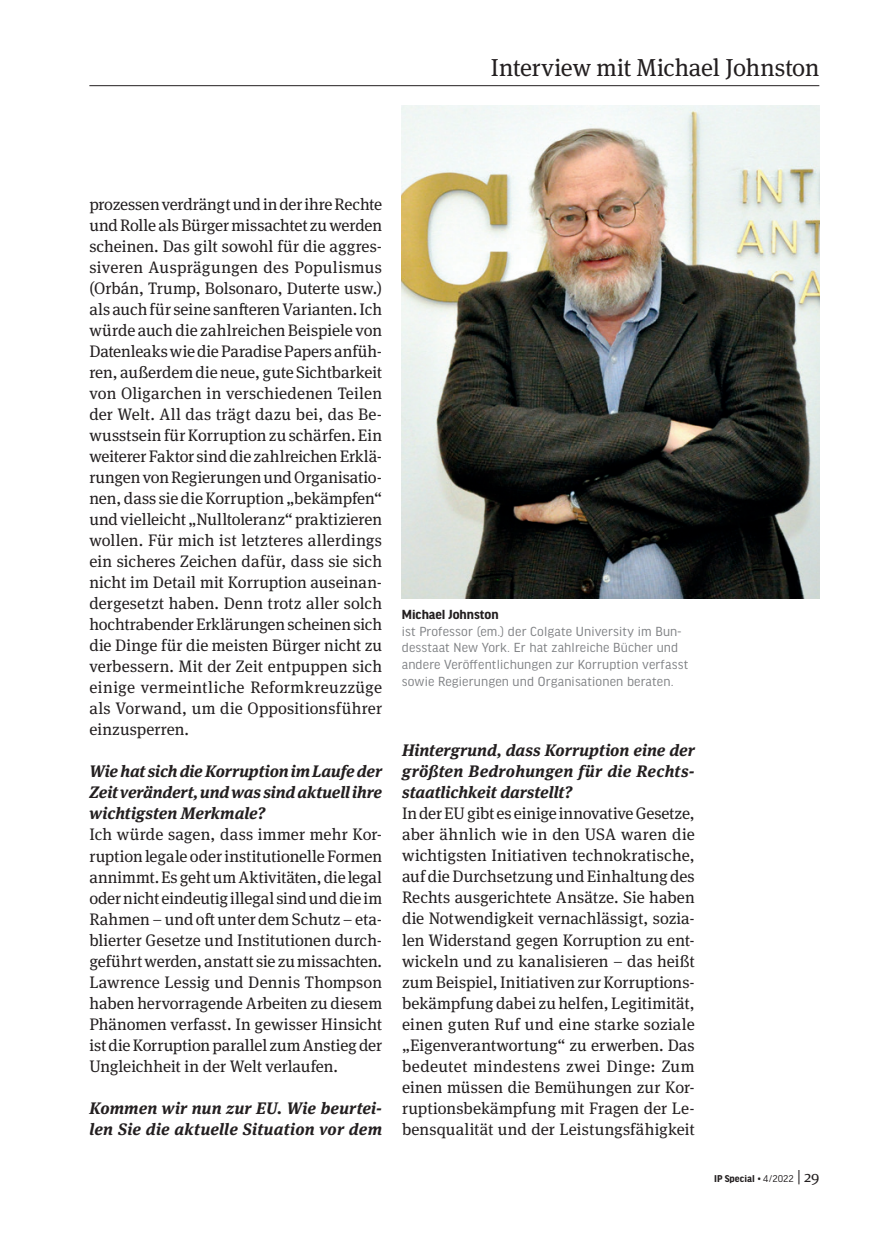
<style>
.page{position:relative;width:869px;height:1241px;background:#fff}
.page>*{position:absolute;margin:0;border:0;box-sizing:border-box;transform-origin:0 0}
.t1{font:24.5px "Meta Serif Pro";letter-spacing:-.005em;color:#231f20}
.t2{font:16.62px/21px "Meta Serif Pro";color:#231f20;text-align:justify}
.t3{font:italic 700 16.62px/21px "Meta Serif Pro";letter-spacing:.01em;color:#231f20;text-align:justify}
.t4{font:14px/16.6px "Good Headline Pro";letter-spacing:.01em;color:#808285}
.t5{font:700 14px "Good Headline Pro";color:#231f20}
.t6{font:700 10.5px "Good Headline Pro";color:#231f20}
.s1{font-weight:400}
.s2{font-family:"Meta Serif Pro";font-weight:400;font-size:15.75px}
</style>
<div class="page">
<img style="left:401px;top:105px;width:418px;height:493px">
<hr style="left:89px;top:85px;width:730px;height:1px;background:#231f20">
<h1 class="t1" style="left:490px;top:49px;width:330px">Interview mit Michael Johnston</h1>
<p class="t2" style="left:89px;top:193px;width:294px">prozessen verdrängt und in der ihre Rechte und Rolle als Bürger missachtet zu werden scheinen. Das gilt sowohl für die aggres&shy;siveren Ausprägungen des Populismus (Orbán, Trump, Bolsonaro, Duterte usw.) als auch für seine sanfteren Varianten. Ich würde auch die zahlreichen Beispiele von Datenleaks wie die Paradise Papers anfüh&shy;ren, außerdem die neue, gute Sichtbarkeit von Oligarchen in verschiedenen Teilen der Welt. All das trägt dazu bei, das Be&shy;wusstsein für Korruption zu schärfen. Ein weiterer Faktor sind die zahlreichen Erklä&shy;rungen von Regierungen und Organisatio&shy;nen, dass sie die Korruption „bekämpfen“ und vielleicht „Nulltoleranz“ praktizieren wollen. Für mich ist letzteres allerdings ein sicheres Zeichen dafür, dass sie sich nicht im Detail mit Korruption auseinan&shy;dergesetzt haben. Denn trotz aller solch hochtrabender Erklärungen scheinen sich die Dinge für die meisten Bürger nicht zu verbessern. Mit der Zeit entpuppen sich einige vermeintliche Reformkreuzzüge als Vorwand, um die Oppositionsführer einzusperren.</p>
<p class="t3" style="left:89px;top:759px;width:294px">Wie hat sich die Korruption im Laufe der Zeit verändert, und was sind aktuell ihre wichtigsten Merkmale?</p>
<p class="t2" style="left:89px;top:823px;width:294px">Ich würde sagen, dass immer mehr Kor&shy;ruption legale oder institutionelle Formen annimmt. Es geht um Aktivitäten, die legal oder nicht eindeutig illegal sind und die im Rahmen – und oft unter dem Schutz – eta&shy;blierter Gesetze und Institutionen durch&shy;geführt werden, anstatt sie zu missachten.<br>Lawrence Lessig und Dennis Thompson haben hervorragende Arbeiten zu diesem Phänomen verfasst. In gewisser Hinsicht ist die Korruption parallel zum Anstieg der Ungleichheit in der Welt verlaufen.</p>
<p class="t3" style="left:89px;top:1095px;width:294px">Kommen wir nun zur EU. Wie beurtei&shy;len Sie die aktuelle Situation vor dem</p>
<p class="t5" style="left:401px;top:608px;width:98px">Michael Johnston</p>
<p class="t4" style="left:401px;top:623px;width:288px">ist Professor (em.) der Colgate University im Bun&shy;desstaat New York. Er hat zahlreiche Bücher und andere Veröffentlichungen zur Korruption verfasst sowie Regierungen und Organisationen beraten.</p>
<p class="t3" style="left:402px;top:738px;width:294px">Hintergrund, dass Korruption eine der größten Bedrohungen für die Rechts&shy;staatlichkeit darstellt?</p>
<p class="t2" style="left:402px;top:802px;width:294px">In der EU gibt es einige innovative Gesetze, aber ähnlich wie in den USA waren die wichtigsten Initiativen technokratische, auf die Durchsetzung und Einhaltung des Rechts ausgerichtete Ansätze. Sie haben die Notwendigkeit vernachlässigt, sozia&shy;len Widerstand gegen Korruption zu ent&shy;wickeln und zu kanalisieren – das heißt zum Beispiel, Initiativen zur Korruptions&shy;bekämpfung dabei zu helfen, Legitimität, einen guten Ruf und eine starke soziale „Eigenverantwortung“ zu erwerben. Das bedeutet mindestens zwei Dinge: Zum einen müssen die Bemühungen zur Kor&shy;ruptionsbekämpfung mit Fragen der Le&shy;bensqualität und der Leistungsfähigkeit</p>
<p class="t6" style="left:714px;top:1173px;width:106px">IP Special <span class="s1">• 4/2022</span> <span class="s2">| 29</span></p>
</div>
